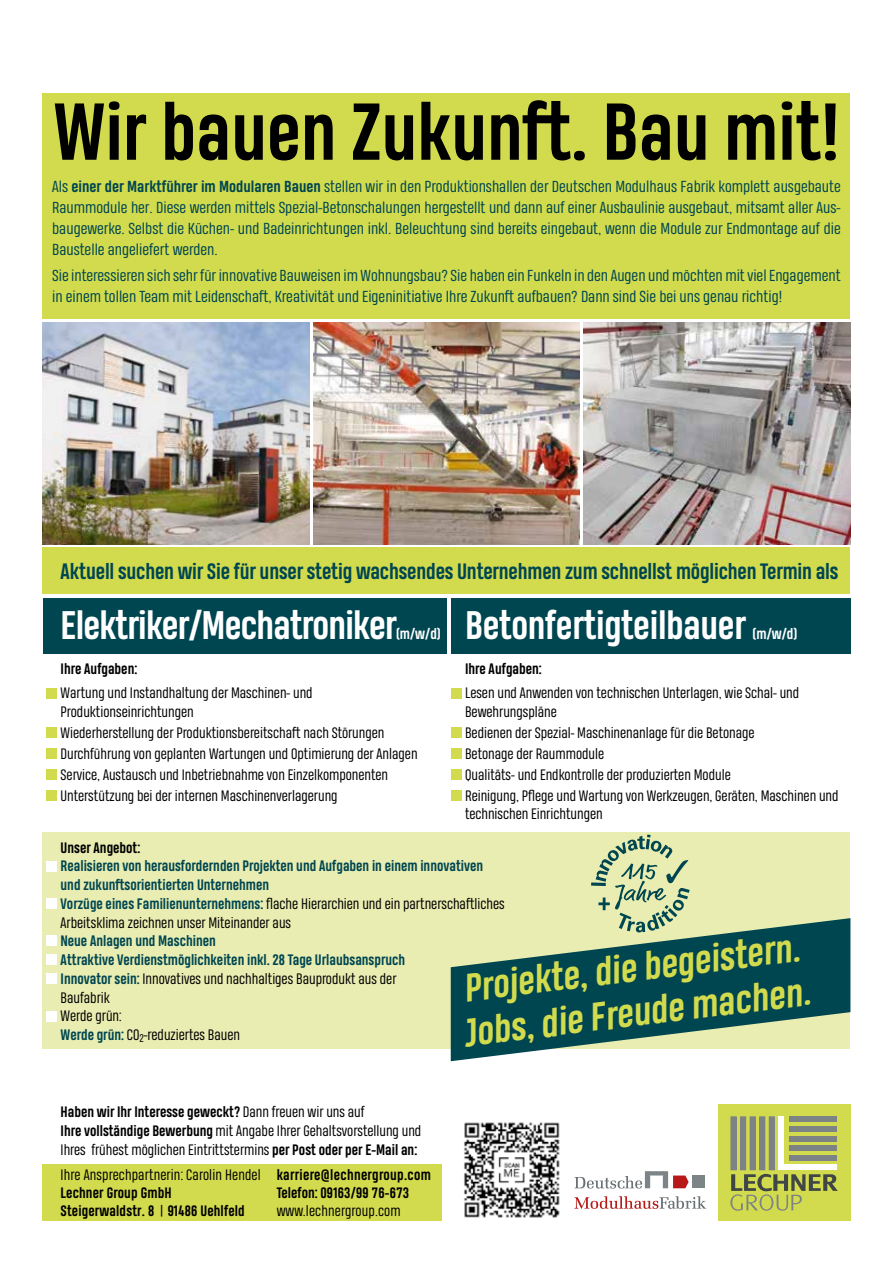
<style>
.page{position:relative;width:893px;height:1263px;background:#fff}
.page>*{position:absolute;margin:0;border:0;box-sizing:border-box;transform-origin:0 0}
.t1{font:700 75.75px "Heading Pro";color:#000;scale:1.05 1}
.t2{font:700 37.5px "Heading Pro";letter-spacing:-.02em;color:#fff;scale:1.05 1}
.t3{font:700 37.2px/44.5px "Heading Pro";color:#d2db4d;scale:1.05 1}
.t4{font:700 21px "Heading Pro";letter-spacing:-.01em;color:#004651;scale:1.05 1}
.t5{font:15px/21px "Heading Pro";color:#004651;text-align:justify;scale:1.1 1}
.t6{font:14.25px/21px "Heading Pro";color:#000;scale:1.05 1}
.t7{font:700 14.25px/18.8px "Heading Pro";color:#004651;scale:1.05 1}
.t8{font:700 14.25px "Heading Pro";color:#000;scale:1.05 1}
.t9{font:700 14.25px "Heading Pro";color:#fff;scale:1.05 1}
.t10{font:700 14.1px/18.1px "Heading Pro";letter-spacing:.01em;color:#000;scale:1.05 1}
.t11{font:14.1px "Heading Pro";letter-spacing:.01em;color:#000;scale:1.05 1}
.s1{font-weight:700}
.s2{font-weight:400;color:#000}
.s3{font-weight:400}
</style>
<div class="page">
<div style="left:43px;top:548px;width:807px;height:46px;background:#d2db4d"></div>
<div style="left:43px;top:832px;width:807px;height:217px;background:#e9edb1"></div>
<img style="left:43px;top:322px;width:266px;height:222px">
<img style="left:584px;top:322px;width:266px;height:222px">
<img style="left:313px;top:322px;width:267px;height:222px">
<div style="left:43px;top:94px;width:807px;height:225px;background:#d2db4d"></div>
<svg style="left:451px;top:918px;width:399px;height:143px;fill:#004651"></svg>
<svg style="left:591px;top:834px;width:99px;height:98px"></svg>
<img style="left:464px;top:1122px;width:96px;height:96px">
<div style="left:43px;top:598px;width:403px;height:55px;background:#004651"></div>
<div style="left:46px;top:688px;width:11px;height:11px;background:#d2db4d"></div>
<div style="left:451px;top:688px;width:10px;height:11px;background:#d2db4d"></div>
<div style="left:46px;top:727px;width:11px;height:10px;background:#d2db4d"></div>
<div style="left:451px;top:727px;width:10px;height:10px;background:#d2db4d"></div>
<div style="left:46px;top:748px;width:11px;height:11px;background:#d2db4d"></div>
<div style="left:451px;top:748px;width:10px;height:11px;background:#d2db4d"></div>
<div style="left:46px;top:769px;width:11px;height:11px;background:#d2db4d"></div>
<div style="left:451px;top:769px;width:10px;height:11px;background:#d2db4d"></div>
<div style="left:46px;top:790px;width:11px;height:11px;background:#d2db4d"></div>
<div style="left:451px;top:790px;width:10px;height:11px;background:#d2db4d"></div>
<div style="left:46px;top:861px;width:11px;height:11px;background:#fff"></div>
<div style="left:46px;top:898px;width:11px;height:10px;background:#fff"></div>
<div style="left:46px;top:935px;width:11px;height:11px;background:#fff"></div>
<div style="left:46px;top:954px;width:11px;height:11px;background:#fff"></div>
<div style="left:46px;top:973px;width:11px;height:10px;background:#fff"></div>
<div style="left:46px;top:1011px;width:11px;height:11px;background:#fff"></div>
<div style="left:451px;top:598px;width:399px;height:55px;background:#004651"></div>
<div style="left:43px;top:1164px;width:399px;height:56px;background:#d2db4d"></div>
<svg style="left:574px;top:1196px;width:132px;height:13px"></svg>
<svg style="left:574px;top:1171px;width:115px;height:18px"></svg>
<div style="left:693px;top:1175px;width:12px;height:13px;background:#7d8487"></div>
<div style="left:718px;top:1104px;width:132px;height:116px;background:#d2db4d"></div>
<div style="left:789px;top:1117px;width:48px;height:5px;background:#7d8384"></div>
<div style="left:789px;top:1155px;width:48px;height:5px;background:#7d8384"></div>
<div style="left:789px;top:1136px;width:48px;height:5px;background:#7d8384"></div>
<div style="left:789px;top:1145px;width:48px;height:6px;background:#7d8384"></div>
<div style="left:789px;top:1126px;width:48px;height:5px;background:#7d8384"></div>
<div style="left:731px;top:1117px;width:5px;height:53px;background:#7d8384"></div>
<div style="left:769px;top:1117px;width:5px;height:53px;background:#7d8384"></div>
<div style="left:750px;top:1117px;width:5px;height:53px;background:#7d8384"></div>
<div style="left:760px;top:1117px;width:5px;height:53px;background:#7d8384"></div>
<div style="left:759px;top:1117px;width:6px;height:53px;border:1px solid #7d8384"></div>
<div style="left:740px;top:1117px;width:6px;height:53px;background:#7d8384"></div>
<div style="left:784px;top:1165px;width:53px;height:5px;background:#fff"></div>
<div style="left:779px;top:1117px;width:5px;height:53px;background:#fff"></div>
<svg style="left:730px;top:1174px;width:108px;height:37px"></svg>
<h1 class="t1" style="left:53px;top:86px;width:750px">Wir bauen Zukunft. Bau mit!</h1>
<p class="t5" style="left:52px;top:178px;width:718px">Als <span class="s1">einer der Marktführer im Modularen Bauen</span> stellen wir in den Produktionshallen der Deutschen Modulhaus Fabrik komplett ausgebaute Raummodule her. Diese werden mittels Spezial-Betonschalungen hergestellt und dann auf einer Ausbaulinie ausgebaut, mitsamt aller Aus&shy;baugewerke. Selbst die Küchen- und Badeinrichtungen inkl. Beleuchtung sind bereits eingebaut, wenn die Module zur Endmontage auf die Baustelle angeliefert werden.</p>
<p class="t5" style="left:52px;top:266px;width:718px">Sie interessieren sich sehr für innovative Bauweisen im Wohnungsbau? Sie haben ein Funkeln in den Augen und möchten mit viel Engagement in einem tollen Team mit Leidenschaft, Kreativität und Eigeninitiative Ihre Zukunft aufbauen? Dann sind Sie bei uns genau richtig!</p>
<h3 class="t4" style="left:61px;top:559px;width:742px">Aktuell suchen wir Sie für unser stetig wachsendes Unternehmen zum schnellst möglichen Termin als</h3>
<h2 class="t2" style="left:61px;top:603px;width:322px">Elektriker/Mechatroniker</h2>
<p class="t9" style="left:396px;top:625px;width:44px">(m/w/d)</p>
<h2 class="t2" style="left:465px;top:603px;width:269px">Betonfertigteilbauer</h2>
<p class="t9" style="left:753px;top:625px;width:44px">(m/w/d)</p>
<p class="t8" style="left:465px;top:660px;width:75px">Ihre Aufgaben:</p>
<p class="t6" style="left:465px;top:685px;width:320px;line-height:18.8px">Lesen und Anwenden von technischen Unterlagen, wie Schal- und<br>Bewehrungspläne</p>
<p class="t6" style="left:465px;top:723px;width:357px">Bedienen der Spezial- Maschinenanlage für die Betonage<br>Betonage der Raummodule<br>Qualitäts- und Endkontrolle der produzierten Module<br>Reinigung, Pflege und Wartung von Werkzeugen, Geräten, Maschinen und</p>
<p class="t6" style="left:465px;top:805px;width:133px">technischen Einrichtungen</p>
<p class="t8" style="left:61px;top:660px;width:75px">Ihre Aufgaben:</p>
<p class="t6" style="left:61px;top:685px;width:242px;line-height:18.8px">Wartung und Instandhaltung der Maschinen- und<br>Produktionseinrichtungen</p>
<p class="t6" style="left:61px;top:723px;width:341px">Wiederherstellung der Produktionsbereitschaft nach Störungen Durchführung von geplanten Wartungen und Optimierung der Anlagen Service, Austausch und Inbetriebnahme von Einzelkomponenten Unterstützung bei der internen Maschinenverlagerung</p>
<p class="t8" style="left:61px;top:839px;width:77px">Unser Angebot:</p>
<p class="t7" style="left:61px;top:858px;width:424px">Realisieren von herausfordernden Projekten und Aufgaben in einem innovativen und zukunftsorientierten Unternehmen<br>Vorzüge eines Familienunternehmens: <span class="s2">flache Hierarchien und ein partnerschaftliches Arbeitsklima zeichnen unser Miteinander aus</span></p>
<p class="t7" style="left:61px;top:933px;width:330px">Neue Anlagen und Maschinen<br>Attraktive Verdienstmöglichkeiten inkl. 28 Tage Urlaubsanspruch Innovator sein: <span class="s2">Innovatives und nachhaltiges Bauprodukt aus der Baufabrik<br>Werde grün:<br></span>Werde grün: <span class="s2">CO</span><sub>2</sub><span class="s2">-reduziertes Bauen</span></p>
<h3 class="t3" style="left:456px;top:971px;width:334px;rotate:-7deg">Projekte, die begeistern.<br>Jobs, die Freude machen.</h3>
<p class="t6" style="left:61px;top:1104px;width:345px;line-height:18.8px"><span class="s1">Haben wir Ihr Interesse geweckt?</span> Dann freuen wir uns auf<br><span class="s1">Ihre vollständige Bewerbung</span> mit Angabe Ihrer Gehaltsvorstellung und<br>Ihres frühest möglichen Eintrittstermins <span class="s1">per Post oder per E-Mail an:</span></p>
<p class="t11" style="left:61px;top:1166px;width:192px">Ihre Ansprechpartnerin: Carolin Hendel</p>
<p class="t10" style="left:61px;top:1185px;width:177px">Lechner Group GmbH<br>Steigerwaldstr. 8 <span class="s3">|</span> 91486 Uehlfeld</p>
<p class="t10" style="left:277px;top:1167px;width:148px">karriere@lechnergroup.com<br>Telefon: 09163/99 76-673</p>
<p class="t11" style="left:277px;top:1203px;width:120px">www.lechnergroup.com</p>
</div>
